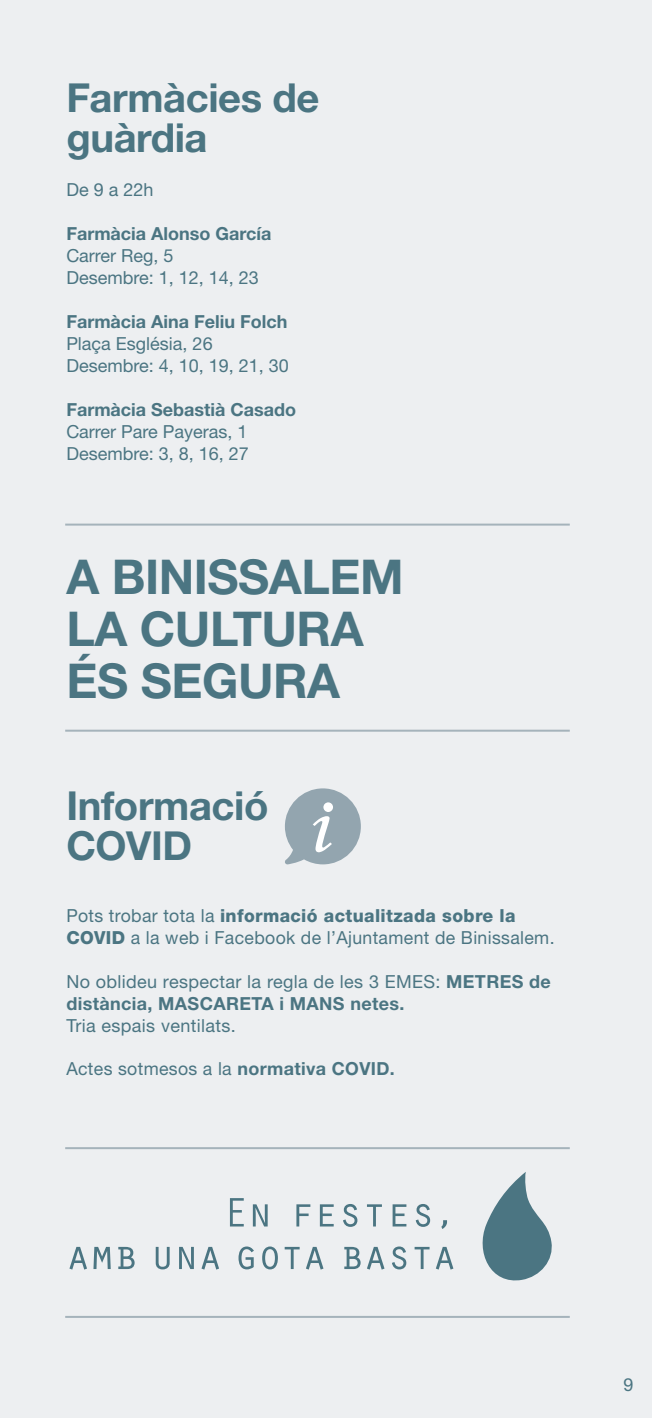
<style>
.page{position:relative;width:652px;height:1418px;background:#fff}
.page>*{position:absolute;margin:0;border:0;box-sizing:border-box;transform-origin:0 0}
.t1{font:700 48px/52px "Helvetica Neue LT Std";letter-spacing:-.01em;color:#4b7582}
.t2{font:700 40px/40px "Helvetica Neue LT Std";letter-spacing:-.01em;color:#4b7582}
.t3{font:18px/22px "Helvetica Neue LT Std";letter-spacing:.02em;color:#4b7582}
.t4{font:18px/22px "Helvetica Neue LT Std";color:#4b7582}
.t5{font:700 18px/22px "Helvetica Neue LT Std";letter-spacing:.02em;color:#4b7582}
.t6{font:700 18px "Helvetica Neue LT Std";color:#4b7582}
.s1{font-weight:800}
.s2{font-weight:400}
.s3{font-weight:700}
</style>
<div class="page">
<div style="left:0;top:0;width:652px;height:1417px;background:#edeff1"></div>
<hr style="left:65px;top:729px;width:505px;height:2px;background:#a5b3bb">
<hr style="left:65px;top:1147px;width:505px;height:2px;background:#a5b3bb">
<hr style="left:65px;top:1315px;width:505px;height:2px;background:#a5b3bb">
<hr style="left:65px;top:523px;width:505px;height:2px;background:#a5b3bb">
<svg style="left:285px;top:788px;width:76px;height:76px"></svg>
<svg style="left:482px;top:1172px;width:70px;height:109px"></svg>
<svg style="left:69px;top:1246px;width:18px;height:23px"></svg>
<svg style="left:93px;top:1246px;width:18px;height:22px"></svg>
<svg style="left:118px;top:1246px;width:17px;height:22px"></svg>
<svg style="left:156px;top:1246px;width:14px;height:23px"></svg>
<svg style="left:179px;top:1246px;width:15px;height:22px"></svg>
<svg style="left:201px;top:1246px;width:18px;height:23px"></svg>
<svg style="left:239px;top:1246px;width:15px;height:23px"></svg>
<svg style="left:262px;top:1246px;width:16px;height:23px"></svg>
<svg style="left:285px;top:1246px;width:15px;height:22px"></svg>
<svg style="left:306px;top:1246px;width:17px;height:23px"></svg>
<svg style="left:344px;top:1246px;width:17px;height:22px"></svg>
<svg style="left:367px;top:1246px;width:18px;height:23px"></svg>
<svg style="left:392px;top:1246px;width:14px;height:23px"></svg>
<svg style="left:415px;top:1246px;width:15px;height:22px"></svg>
<svg style="left:436px;top:1246px;width:17px;height:23px"></svg>
<svg style="left:230px;top:1198px;width:14px;height:28px"></svg>
<svg style="left:253px;top:1204px;width:15px;height:22px"></svg>
<svg style="left:296px;top:1204px;width:14px;height:22px"></svg>
<svg style="left:320px;top:1204px;width:14px;height:22px"></svg>
<svg style="left:343px;top:1204px;width:14px;height:22px"></svg>
<svg style="left:367px;top:1204px;width:15px;height:22px"></svg>
<svg style="left:393px;top:1204px;width:13px;height:22px"></svg>
<svg style="left:416px;top:1204px;width:14px;height:22px"></svg>
<svg style="left:441px;top:1220px;width:6px;height:8px"></svg>
<h2 class="t2" style="left:66px;top:77px;width:255px">Farmàcies de guàrdia</h2>
<p class="t4" style="left:66px;top:178px;width:89px">De 9 a 22h</p>
<p class="t6" style="left:66px;top:222px;width:207px">Farmàcia Alonso García</p>
<p class="t4" style="left:66px;top:244px;width:194px">Carrer Reg, 5<br>Desembre: 1, 12, 14, 23</p>
<p class="t6" style="left:66px;top:310px;width:223px">Farmàcia Aina Feliu Folch</p>
<p class="t4" style="left:66px;top:332px;width:224px">Plaça Església, 26<br>Desembre: 4, 10, 19, 21, 30</p>
<p class="t6" style="left:66px;top:398px;width:231px">Farmàcia Sebastià Casado</p>
<p class="t4" style="left:66px;top:420px;width:184px">Carrer Pare Payeras, 1<br>Desembre: 3, 8, 16, 27</p>
<h1 class="t1" style="left:67px;top:549px;width:338px">A BINISSALEM<br>LA CULTURA<br>ÉS SEGURA</h1>
<h2 class="t2" style="left:66px;top:784px;width:204px">Informació<br>COVID</h2>
<p class="t3" style="left:66px;top:904px;width:490px">Pots trobar tota la <span class="s1">informació actualitzada sobre la<br>COVID</span> a la web i Facebook de l’Ajuntament de Binissalem.</p>
<p class="t5" style="left:66px;top:970px;width:486px"><span class="s2">No oblideu respectar la regla de les 3 EMES:</span> METRES de distància, MASCARETA i MANS netes.</p>
<p class="t3" style="left:66px;top:1014px;width:171px">Tria espais ventilats.</p>
<p class="t3" style="left:66px;top:1057px;width:330px">Actes sotmesos a la <span class="s3">normativa COVID.</span></p>
<p class="t4" style="left:623px;top:1373px;width:12px">9</p>
</div>
